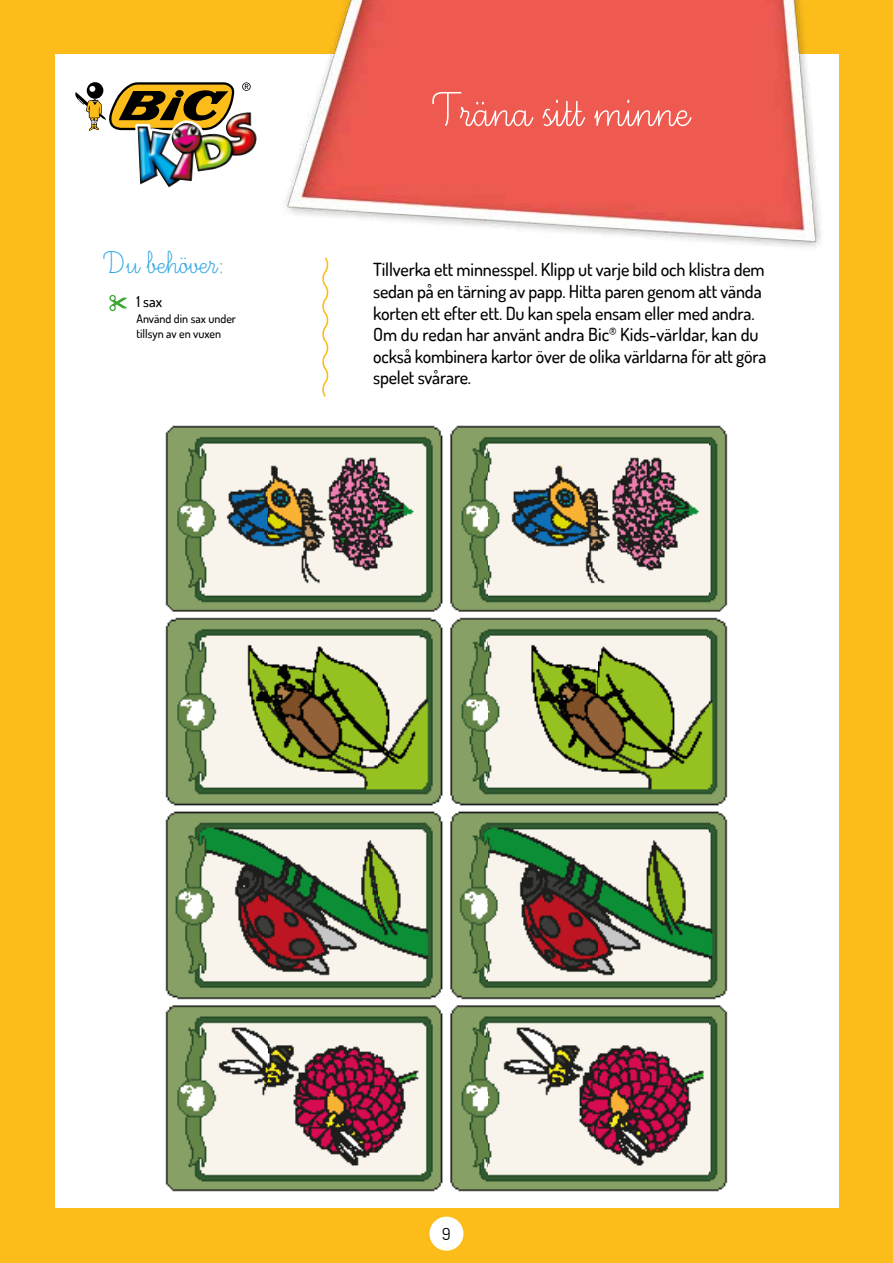
<style>
.page{position:relative;width:893px;height:1263px;background:#fcbd1b}
.page>*{position:absolute;margin:0;border:0;box-sizing:border-box;transform-origin:0 0}
.t1{font:60px "Ecriture A Romain Orne";color:#fff}
.t2{font:39px "Ecriture A Romain Orne";color:#36a9e1}
.t3{font:500 18px/21.6px "Dosis";letter-spacing:-.01em;color:#000}
.t4{font:16.5px "Dosis";color:#000}
.t5{font:500 15px "Dosis";color:#000}
.t6{font:500 12px/14.4px "Dosis";color:#000}
</style>
<div class="page">
<div style="left:55px;top:55px;width:783px;height:1153px;background:#fff"></div>
<div style="left:429px;top:1216px;width:34px;height:35px;background:#fff;border-radius:50%"></div>
<img style="left:282px;top:0;width:543px;height:247px">
<svg style="left:75px;top:82px;width:176px;height:53px"></svg>
<img style="left:138px;top:112px;width:119px;height:76px">
<svg style="left:322px;top:257px;width:7px;height:140px"></svg>
<svg style="left:109px;top:295px;width:18px;height:16px"></svg>
<img style="left:165px;top:425px;width:563px;height:767px">
<h2 class="t2" style="left:105px;top:244px;width:121px">Du behöver:</h2>
<p class="t5" style="left:136px;top:292px;width:27px">1 sax</p>
<p class="t6" style="left:136px;top:312px;width:101px">Använd din sax under tillsyn av en vuxen</p>
<h1 class="t1" style="left:434px;top:81px;width:256px">Träna sitt minne</h1>
<p class="t3" style="left:373px;top:259px;width:395px">Tillverka ett minnesspel. Klipp ut varje bild och klistra dem sedan på en tärning av papp. Hitta paren genom att vända korten ett efter ett. Du kan spela ensam eller med andra.<br>Om du redan har använt andra Bic<sup>®</sup> Kids-världar, kan du också kombinera kartor över de olika världarna för att göra spelet svårare.</p>
<p class="t4" style="left:442px;top:1223px;width:10px">9</p>
</div>
